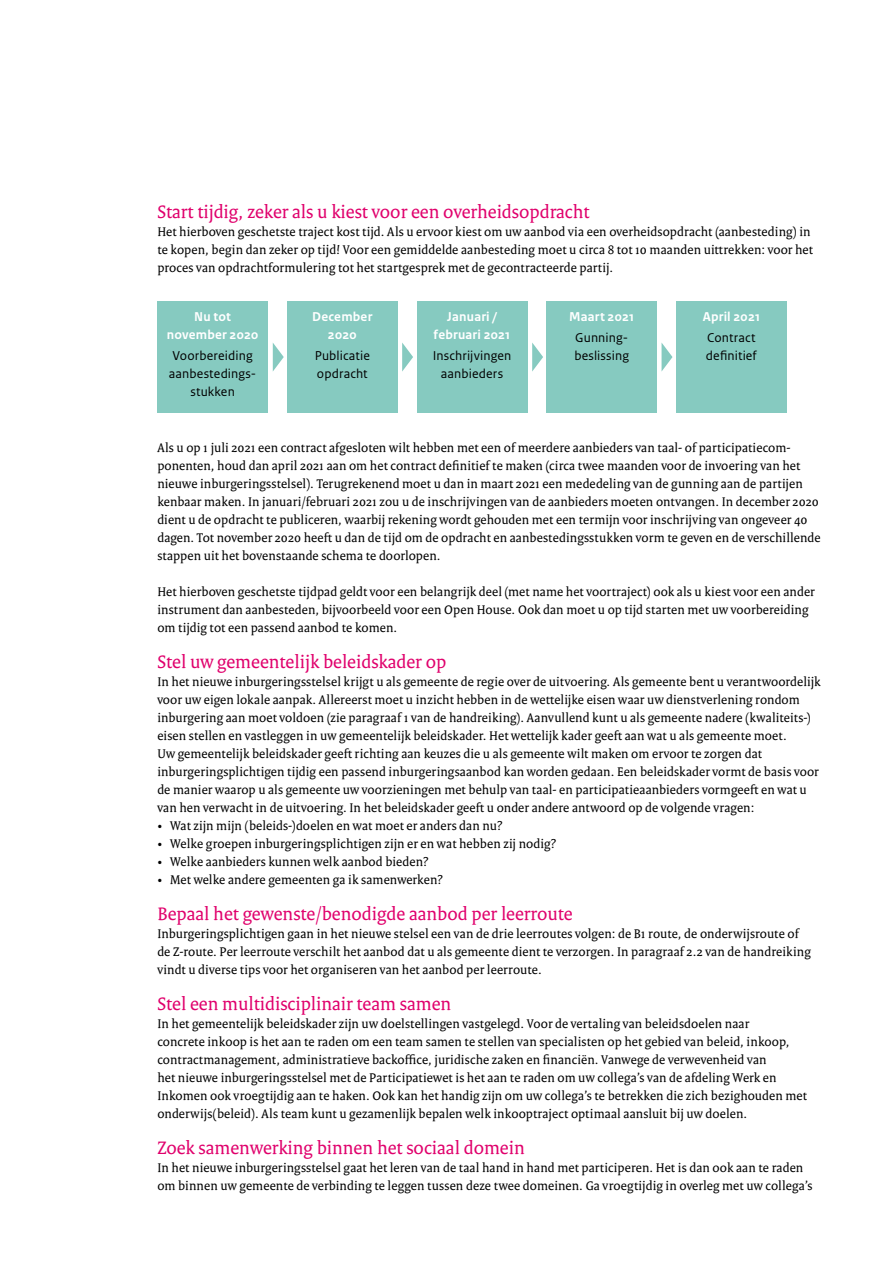
<style>
.page{position:relative;width:893px;height:1263px;background:#fff}
.page>*{position:absolute;margin:0;border:0;box-sizing:border-box;transform-origin:0 0}
.t1{font:19.5px "Rijksoverheid Serif";color:#e0006c}
.t2{font:13.5px/18px "Rijksoverheid Serif";letter-spacing:.01em;color:#000}
.t3{font:13.5px/18px "Rijksoverheid Sans Text";letter-spacing:.01em;color:#000}
.t4{font:700 13.5px/18px "Rijksoverheid Sans Text";letter-spacing:.015em;color:#fff;text-align:center}
</style>
<div class="page">
<div style="left:157px;top:301px;width:111px;height:112px;background:#86cac0"></div>
<div style="left:287px;top:301px;width:111px;height:112px;background:#86cac0"></div>
<div style="left:417px;top:301px;width:110px;height:112px;background:#86cac0"></div>
<div style="left:546px;top:301px;width:111px;height:112px;background:#86cac0"></div>
<div style="left:676px;top:301px;width:111px;height:112px;background:#86cac0"></div>
<svg style="left:273px;top:343px;width:11px;height:28px"></svg>
<svg style="left:402px;top:343px;width:11px;height:29px"></svg>
<svg style="left:532px;top:343px;width:11px;height:29px"></svg>
<svg style="left:662px;top:343px;width:10px;height:28px"></svg>
<h1 class="t1" style="left:157px;top:200px;width:434px">Start tijdig, zeker als u kiest voor een overheidsopdracht</h1>
<p class="t2" style="left:157px;top:222px;width:657px">Het hierboven geschetste traject kost tijd. Als u ervoor kiest om uw aanbod via een overheidsopdracht (aanbesteding) in te kopen, begin dan zeker op tijd! Voor een gemiddelde aanbesteding moet u circa 8 tot 10 maanden uittrekken: voor het proces van opdrachtformulering tot het startgesprek met de gecontracteerde partij.</p>
<p class="t4" style="left:167px;top:308px;width:93px">Nu tot november 2020</p>
<p class="t3" style="left:169px;top:347px;width:89px;text-align:center">Voorbereiding aanbestedings&shy;stukken</p>
<p class="t4" style="left:434px;top:308px;width:78px">Januari / februari 2021</p>
<p class="t3" style="left:433px;top:347px;width:80px;text-align:center">Inschrijvingen aanbieders</p>
<p class="t4" style="left:703px;top:308px;width:59px">April 2021</p>
<p class="t3" style="left:706px;top:329px;width:52px">Contract definitief</p>
<p class="t4" style="left:312px;top:308px;width:62px">December<br>2020</p>
<p class="t3" style="left:315px;top:347px;width:57px">Publicatie opdracht</p>
<p class="t4" style="left:569px;top:308px;width:67px">Maart 2021</p>
<p class="t3" style="left:574px;top:329px;width:56px">Gunning&shy;beslissing</p>
<p class="t2" style="left:157px;top:438px;width:665px">Als u op 1 juli 2021 een contract afgesloten wilt hebben met een of meerdere aanbieders van taal- of participatiecom&shy;ponenten, houd dan april 2021 aan om het contract definitief te maken (circa twee maanden voor de invoering van het nieuwe inburgeringsstelsel). Terugrekenend moet u dan in maart 2021 een mededeling van de gunning aan de partijen kenbaar maken. In januari/februari 2021 zou u de inschrijvingen van de aanbieders moeten ontvangen. In december 2020 dient u de opdracht te publiceren, waarbij rekening wordt gehouden met een termijn voor inschrijving van ongeveer 40 dagen. Tot november 2020 heeft u dan de tijd om de opdracht en aanbestedingsstukken vorm te geven en de verschillende stappen uit het bovenstaande schema te doorlopen.</p>
<p class="t2" style="left:157px;top:582px;width:659px">Het hierboven geschetste tijdpad geldt voor een belangrijk deel (met name het voortraject) ook als u kiest voor een ander instrument dan aanbesteden, bijvoorbeeld voor een Open House. Ook dan moet u op tijd starten met uw voorbereiding om tijdig tot een passend aanbod te komen.</p>
<h1 class="t1" style="left:157px;top:650px;width:290px">Stel uw gemeentelijk beleidskader op</h1>
<p class="t2" style="left:157px;top:672px;width:665px">In het nieuwe inburgeringsstelsel krijgt u als gemeente de regie over de uitvoering. Als gemeente bent u verantwoordelijk voor uw eigen lokale aanpak. Allereerst moet u inzicht hebben in de wettelijke eisen waar uw dienstverlening rondom inburgering aan moet voldoen (zie paragraaf 1 van de handreiking). Aanvullend kunt u als gemeente nadere (kwaliteits-) eisen stellen en vastleggen in uw gemeentelijk beleidskader. Het wettelijk kader geeft aan wat u als gemeente moet.<br>Uw gemeentelijk beleidskader geeft richting aan keuzes die u als gemeente wilt maken om ervoor te zorgen dat inburgeringsplichtigen tijdig een passend inburgeringsaanbod kan worden gedaan. Een beleidskader vormt de basis voor de manier waarop u als gemeente uw voorzieningen met behulp van taal- en participatieaanbieders vormgeeft en wat u van hen verwacht in de uitvoering. In het beleidskader geeft u onder andere antwoord op de volgende vragen:</p>
<p class="t2" style="left:157px;top:816px;width:347px">• Wat zijn mijn (beleids-)doelen en wat moet er anders dan nu?</p>
<p class="t2" style="left:157px;top:834px;width:401px">• Welke groepen inburgeringsplichtigen zijn er en wat hebben zij nodig?</p>
<p class="t2" style="left:157px;top:852px;width:273px">• Welke aanbieders kunnen welk aanbod bieden?</p>
<p class="t2" style="left:157px;top:870px;width:287px">• Met welke andere gemeenten ga ik samenwerken?</p>
<h1 class="t1" style="left:157px;top:902px;width:417px">Bepaal het gewenste/benodigde aanbod per leerroute</h1>
<p class="t2" style="left:157px;top:924px;width:655px">Inburgeringsplichtigen gaan in het nieuwe stelsel een van de drie leerroutes volgen: de B1 route, de onderwijsroute of de Z-route. Per leerroute verschilt het aanbod dat u als gemeente dient te verzorgen. In paragraaf 2.2 van de handreiking vindt u diverse tips voor het organiseren van het aanbod per leerroute.</p>
<h1 class="t1" style="left:157px;top:992px;width:295px">Stel een multidisciplinair team samen</h1>
<p class="t2" style="left:157px;top:1014px;width:651px">In het gemeentelijk beleidskader zijn uw doelstellingen vastgelegd. Voor de vertaling van beleidsdoelen naar<br>concrete inkoop is het aan te raden om een team samen te stellen van specialisten op het gebied van beleid, inkoop, contractmanagement, administratieve backoffice, juridische zaken en financiën. Vanwege de verwevenheid van<br>het nieuwe inburgeringsstelsel met de Participatiewet is het aan te raden om uw collega’s van de afdeling Werk en Inkomen ook vroegtijdig aan te haken. Ook kan het handig zijn om uw collega’s te betrekken die zich bezighouden met onderwijs(beleid). Als team kunt u gezamenlijk bepalen welk inkooptraject optimaal aansluit bij uw doelen.</p>
<h1 class="t1" style="left:157px;top:1136px;width:369px">Zoek samenwerking binnen het sociaal domein</h1>
<p class="t2" style="left:157px;top:1158px;width:657px">In het nieuwe inburgeringsstelsel gaat het leren van de taal hand in hand met participeren. Het is dan ook aan te raden om binnen uw gemeente de verbinding te leggen tussen deze twee domeinen. Ga vroegtijdig in overleg met uw collega’s</p>
</div>
